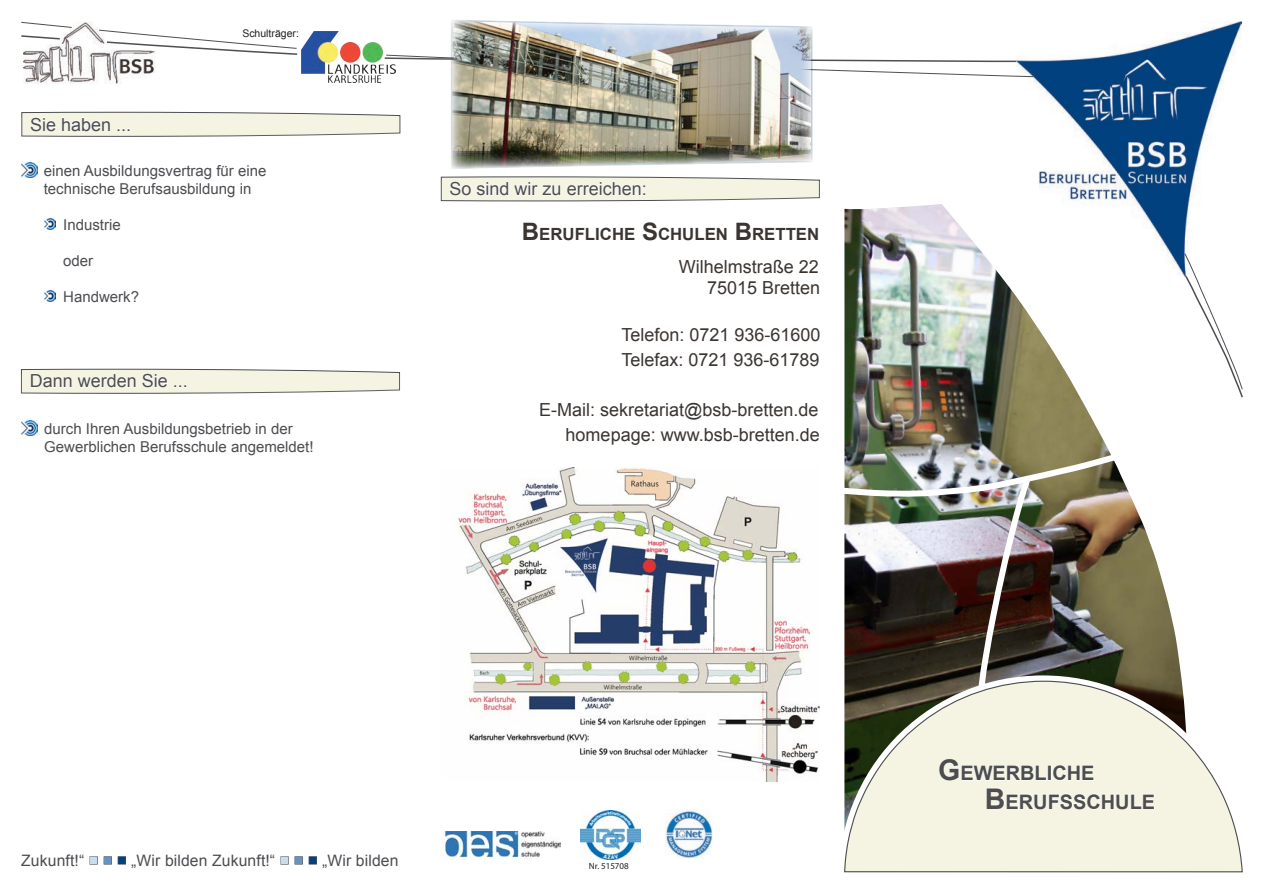
<style>
.page{position:relative;width:1263px;height:893px;background:#fff}
.page>*{position:absolute;margin:0;border:0;box-sizing:border-box;transform-origin:0 0}
.t1{font:700 19.95px "Arial";color:#4f4e4f}
.t2{font:700 19.95px "Arial";color:#4c4d51}
.t3{font:18px "Arial";color:#3b3532}
.t4{font:18px "Arial";color:#4c4d51}
.t5{font:700 16.8px "Arial";color:#3b3532}
.t6{font:15.75px "Arial";letter-spacing:.005em;color:#4c4d51}
.t7{font:15px "Arial";color:#4c4d51}
.t8{font:10.5px "Arial";color:#231f20}
.t9{font:9px "Myriad Pro";color:#231f20}
.s1{font-size:24px}
.s2{color:#ccdcec}
.s3{color:#6393c1}
.s4{color:#00417f}
.s5{font-size:28.5px}
</style>
<div class="page">
<img style="left:1039px;top:21px;width:203px;height:171px">
<img style="left:23px;top:21px;width:132px;height:63px">
<svg style="left:395px;top:45px;width:646px;height:41px"></svg>
<svg style="left:90px;top:21px;width:208px;height:37px"></svg>
<svg style="left:21px;top:21px;width:59px;height:19px"></svg>
<svg style="left:1204px;top:295px;width:39px;height:103px"></svg>
<img style="left:301px;top:32px;width:94px;height:51px">
<img style="left:456px;top:467px;width:363px;height:315px">
<svg style="left:441px;top:176px;width:379px;height:25px"></svg>
<img style="left:441px;top:832px;width:119px;height:27px">
<img style="left:665px;top:810px;width:47px;height:49px">
<img style="left:580px;top:810px;width:60px;height:49px">
<img style="left:450px;top:20px;width:363px;height:149px">
<img style="left:844px;top:192px;width:360px;height:480px">
<svg style="left:844px;top:672px;width:338px;height:8px"></svg>
<svg style="left:844px;top:680px;width:399px;height:193px"></svg>
<img style="left:939px;top:471px;width:216px;height:402px">
<div style="left:90px;top:856px;width:8px;height:8px;border:1px solid #4c4d51"></div>
<div style="left:104px;top:856px;width:8px;height:8px;border:1px solid #4f4e4f"></div>
<div style="left:118px;top:856px;width:8px;height:8px;border:1px solid #4f4e4f"></div>
<div style="left:281px;top:856px;width:8px;height:8px;border:1px solid #4c4d51"></div>
<div style="left:295px;top:856px;width:8px;height:8px;border:1px solid #4f4e4f"></div>
<div style="left:309px;top:856px;width:8px;height:8px;border:1px solid #4f4e4f"></div>
<svg style="left:21px;top:369px;width:379px;height:25px;background:#e9e8da"></svg>
<img style="left:21px;top:421px;width:17px;height:15px">
<svg style="left:21px;top:112px;width:379px;height:25px;background:#e8e8d9"></svg>
<img style="left:21px;top:163px;width:17px;height:15px">
<svg style="left:44px;top:219px;width:12px;height:11px"></svg>
<svg style="left:44px;top:291px;width:12px;height:11px"></svg>
<p class="t8" style="left:242px;top:26px;width:58px">Schulträger:</p>
<p class="t4" style="left:30px;top:112px;width:103px">Sie haben ...</p>
<p class="t7" style="left:44px;top:160px;width:224px">einen Ausbildungsvertrag für eine</p>
<p class="t7" style="left:44px;top:178px;width:209px">technische Berufsausbildung in</p>
<p class="t7" style="left:63px;top:214px;width:59px">Industrie</p>
<p class="t7" style="left:63px;top:250px;width:32px">oder</p>
<p class="t7" style="left:63px;top:286px;width:77px">Handwerk?</p>
<p class="t4" style="left:30px;top:369px;width:160px">Dann werden Sie ...</p>
<p class="t7" style="left:44px;top:418px;width:250px">durch Ihren Ausbildungsbetrieb in der</p>
<p class="t7" style="left:44px;top:436px;width:271px">Gewerblichen Berufsschule angemeldet!</p>
<p class="t4" style="left:450px;top:177px;width:199px">So sind wir zu erreichen:</p>
<p class="t5" style="left:522px;top:223px;width:299px"><span class="s1">B</span>ERUFLICHE <span class="s1">S</span>CHULEN <span class="s1">B</span>RETTEN</p>
<p class="t3" style="left:679px;top:255px;width:142px">Wilhelmstraße 22</p>
<p class="t3" style="left:707px;top:275px;width:115px">75015 Bretten</p>
<p class="t3" style="left:621px;top:322px;width:201px">Telefon: 0721 936-61600</p>
<p class="t3" style="left:621px;top:348px;width:200px">Telefax: 0721 936-61789</p>
<p class="t3" style="left:539px;top:397px;width:281px">E-Mail: sekretariat@bsb-bretten.de</p>
<p class="t3" style="left:566px;top:423px;width:256px">homepage: www.bsb-bretten.de</p>
<p class="t6" style="left:21px;top:850px;width:379px">Zukunft!“ <span class="s2">■</span> <span class="s3">■</span> <span class="s4">■</span> „Wir bilden Zukunft!“ <span class="s2">■</span> <span class="s3">■</span> <span class="s4">■</span> „Wir bilden</p>
<p class="t9" style="left:589px;top:861px;width:41px">Nr. 515708</p>
<p class="t2" style="left:938px;top:760px;width:158px"><span class="s5">G</span>EWERBLICHE</p>
<p class="t1" style="left:985px;top:788px;width:172px"><span class="s5">B</span>ERUFSSCHULE</p>
</div>
